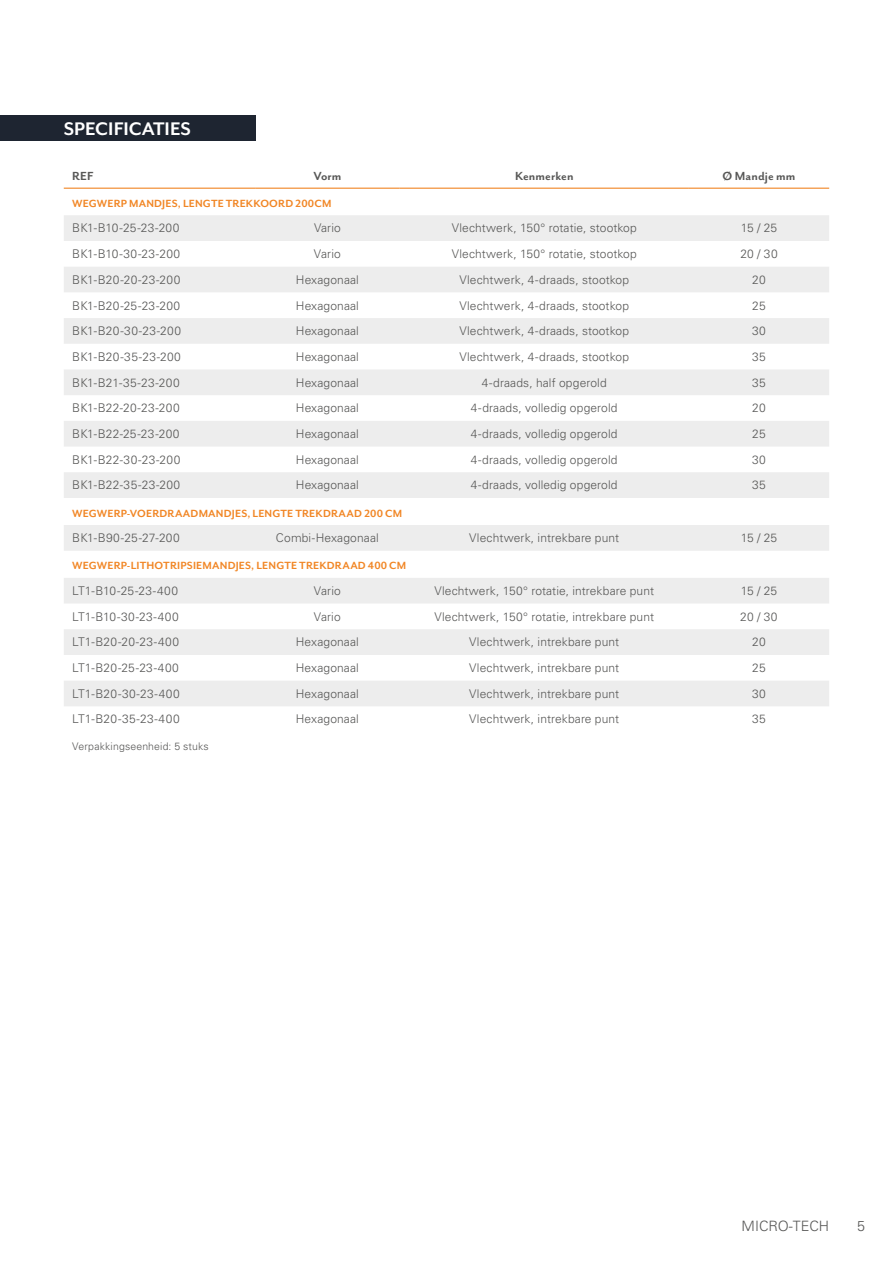
<style>
.page{position:relative;width:893px;height:1263px;background:#fff}
.page>*{position:absolute;margin:0;border:0;box-sizing:border-box;transform-origin:0 0}
.t1{font:700 21px "Mr Eaves San OT";color:#fff}
.t2{font:300 14.25px "Univers LT Std";color:#575756}
.t3{font:700 13.5px "Mr Eaves San OT";letter-spacing:.01em;color:#575756}
.t4{font:300 12px "Univers LT Std";letter-spacing:.01em;color:#575756}
.t5{font:700 12px "Mr Eaves San OT";letter-spacing:.015em;color:#f18625}
.t6{font:300 10.5px "Univers LT Std";letter-spacing:.015em;color:#575756}
</style>
<div class="page">
<svg style="left:64px;top:215px;width:765px;height:491px;fill:#ededed"></svg>
<hr style="left:64px;top:188px;width:191px;height:1px;background:#f18625">
<hr style="left:255px;top:188px;width:145px;height:1px;background:#f18625">
<hr style="left:400px;top:188px;width:289px;height:1px;background:#f18625">
<hr style="left:689px;top:188px;width:140px;height:1px;background:#f18625">
<div style="left:0;top:115px;width:255px;height:25px;background:#1e2531"></div>
<h1 class="t1" style="left:64px;top:117px;width:129px">SPECIFICATIES</h1>
<p class="t3" style="left:72px;top:168px;width:23px">REF</p>
<p class="t3" style="left:313px;top:168px;width:30px">Vorm</p>
<p class="t3" style="left:515px;top:168px;width:60px">Kenmerken</p>
<p class="t3" style="left:723px;top:168px;width:74px">Ø Mandje mm</p>
<p class="t5" style="left:72px;top:196px;width:261px">WEGWERP MANDJES, LENGTE TREKKOORD 200CM</p>
<p class="t4" style="left:72px;top:221px;width:109px">BK1-B10-25-23-200</p>
<p class="t4" style="left:314px;top:221px;width:28px">Vario</p>
<p class="t4" style="left:452px;top:221px;width:186px">Vlechtwerk, 150° rotatie, stootkop</p>
<p class="t4" style="left:741px;top:221px;width:38px">15 / 25</p>
<p class="t4" style="left:72px;top:247px;width:109px">BK1-B10-30-23-200</p>
<p class="t4" style="left:314px;top:247px;width:28px">Vario</p>
<p class="t4" style="left:452px;top:247px;width:186px">Vlechtwerk, 150° rotatie, stootkop</p>
<p class="t4" style="left:740px;top:247px;width:39px">20 / 30</p>
<p class="t4" style="left:72px;top:272px;width:110px">BK1-B20-20-23-200</p>
<p class="t4" style="left:296px;top:272px;width:65px">Hexagonaal</p>
<p class="t4" style="left:459px;top:272px;width:171px">Vlechtwerk, 4-draads, stootkop</p>
<p class="t4" style="left:752px;top:272px;width:15px">20</p>
<p class="t4" style="left:72px;top:298px;width:110px">BK1-B20-25-23-200</p>
<p class="t4" style="left:296px;top:298px;width:65px">Hexagonaal</p>
<p class="t4" style="left:459px;top:298px;width:171px">Vlechtwerk, 4-draads, stootkop</p>
<p class="t4" style="left:752px;top:298px;width:15px">25</p>
<p class="t4" style="left:72px;top:324px;width:110px">BK1-B20-30-23-200</p>
<p class="t4" style="left:296px;top:324px;width:65px">Hexagonaal</p>
<p class="t4" style="left:459px;top:324px;width:171px">Vlechtwerk, 4-draads, stootkop</p>
<p class="t4" style="left:752px;top:324px;width:15px">30</p>
<p class="t4" style="left:72px;top:349px;width:110px">BK1-B20-35-23-200</p>
<p class="t4" style="left:296px;top:349px;width:65px">Hexagonaal</p>
<p class="t4" style="left:459px;top:349px;width:171px">Vlechtwerk, 4-draads, stootkop</p>
<p class="t4" style="left:752px;top:349px;width:15px">35</p>
<p class="t4" style="left:72px;top:375px;width:109px">BK1-B21-35-23-200</p>
<p class="t4" style="left:296px;top:375px;width:65px">Hexagonaal</p>
<p class="t4" style="left:482px;top:375px;width:126px">4-draads, half opgerold</p>
<p class="t4" style="left:752px;top:375px;width:15px">35</p>
<p class="t4" style="left:72px;top:401px;width:109px">BK1-B22-20-23-200</p>
<p class="t4" style="left:296px;top:401px;width:65px">Hexagonaal</p>
<p class="t4" style="left:471px;top:401px;width:148px">4-draads, volledig opgerold</p>
<p class="t4" style="left:752px;top:401px;width:15px">20</p>
<p class="t4" style="left:72px;top:426px;width:109px">BK1-B22-25-23-200</p>
<p class="t4" style="left:296px;top:426px;width:65px">Hexagonaal</p>
<p class="t4" style="left:471px;top:426px;width:148px">4-draads, volledig opgerold</p>
<p class="t4" style="left:752px;top:426px;width:15px">25</p>
<p class="t4" style="left:72px;top:452px;width:110px">BK1-B22-30-23-200</p>
<p class="t4" style="left:296px;top:452px;width:65px">Hexagonaal</p>
<p class="t4" style="left:471px;top:452px;width:148px">4-draads, volledig opgerold</p>
<p class="t4" style="left:752px;top:452px;width:15px">30</p>
<p class="t4" style="left:72px;top:478px;width:110px">BK1-B22-35-23-200</p>
<p class="t4" style="left:296px;top:478px;width:65px">Hexagonaal</p>
<p class="t4" style="left:471px;top:478px;width:148px">4-draads, volledig opgerold</p>
<p class="t4" style="left:752px;top:478px;width:15px">35</p>
<p class="t5" style="left:72px;top:506px;width:331px">WEGWERP-VOERDRAADMANDJES, LENGTE TREKDRAAD 200 CM</p>
<p class="t4" style="left:72px;top:531px;width:109px">BK1-B90-25-27-200</p>
<p class="t4" style="left:276px;top:531px;width:104px">Combi-Hexagonaal</p>
<p class="t4" style="left:469px;top:531px;width:151px">Vlechtwerk, intrekbare punt</p>
<p class="t4" style="left:741px;top:531px;width:38px">15 / 25</p>
<p class="t5" style="left:72px;top:559px;width:336px">WEGWERP-LITHOTRIPSIEMANDJES, LENGTE TREKDRAAD 400 CM</p>
<p class="t4" style="left:72px;top:583px;width:107px">LT1-B10-25-23-400</p>
<p class="t4" style="left:314px;top:583px;width:28px">Vario</p>
<p class="t4" style="left:434px;top:583px;width:221px">Vlechtwerk, 150° rotatie, intrekbare punt</p>
<p class="t4" style="left:741px;top:583px;width:38px">15 / 25</p>
<p class="t4" style="left:72px;top:609px;width:108px">LT1-B10-30-23-400</p>
<p class="t4" style="left:314px;top:609px;width:28px">Vario</p>
<p class="t4" style="left:434px;top:609px;width:221px">Vlechtwerk, 150° rotatie, intrekbare punt</p>
<p class="t4" style="left:740px;top:609px;width:39px">20 / 30</p>
<p class="t4" style="left:72px;top:635px;width:108px">LT1-B20-20-23-400</p>
<p class="t4" style="left:296px;top:635px;width:65px">Hexagonaal</p>
<p class="t4" style="left:469px;top:635px;width:151px">Vlechtwerk, intrekbare punt</p>
<p class="t4" style="left:752px;top:635px;width:15px">20</p>
<p class="t4" style="left:72px;top:661px;width:108px">LT1-B20-25-23-400</p>
<p class="t4" style="left:296px;top:661px;width:65px">Hexagonaal</p>
<p class="t4" style="left:469px;top:661px;width:151px">Vlechtwerk, intrekbare punt</p>
<p class="t4" style="left:752px;top:661px;width:15px">25</p>
<p class="t4" style="left:72px;top:686px;width:109px">LT1-B20-30-23-400</p>
<p class="t4" style="left:296px;top:686px;width:65px">Hexagonaal</p>
<p class="t4" style="left:469px;top:686px;width:151px">Vlechtwerk, intrekbare punt</p>
<p class="t4" style="left:752px;top:686px;width:15px">30</p>
<p class="t4" style="left:72px;top:712px;width:109px">LT1-B20-35-23-400</p>
<p class="t4" style="left:296px;top:712px;width:65px">Hexagonaal</p>
<p class="t4" style="left:469px;top:712px;width:151px">Vlechtwerk, intrekbare punt</p>
<p class="t4" style="left:752px;top:712px;width:15px">35</p>
<p class="t6" style="left:72px;top:740px;width:138px">Verpakkingseenheid: 5 stuks</p>
<p class="t2" style="left:742px;top:1217px;width:89px">MICRO-TECH</p>
<p class="t2" style="left:857px;top:1217px;width:9px">5</p>
</div>
